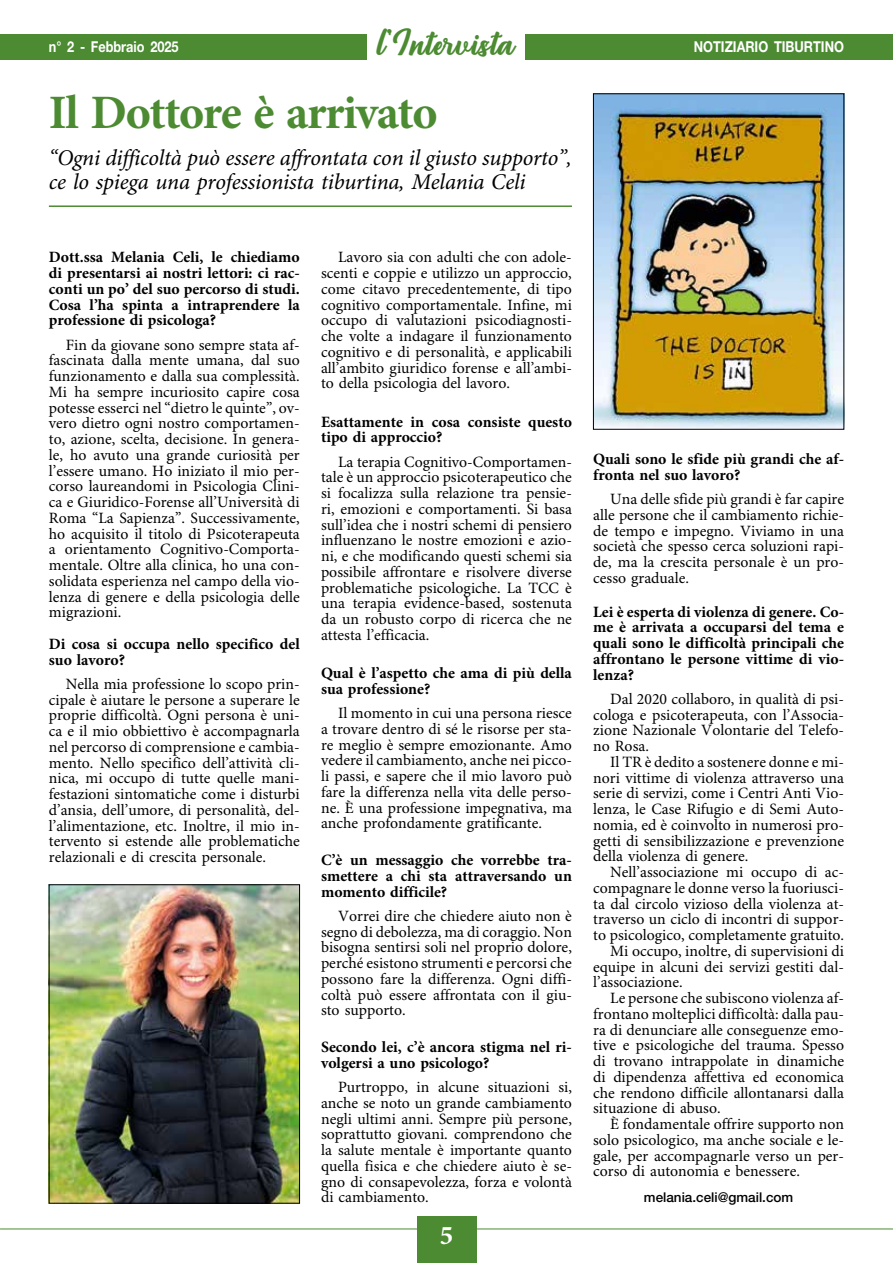
<style>
.page{position:relative;width:893px;height:1263px;background:#fff}
.page>*{position:absolute;margin:0;border:0;box-sizing:border-box;transform-origin:0 0}
.t1{font:700 48px "Minion Pro";letter-spacing:-.03em;color:#4c8b32}
.t2{font:36px "Richardine";letter-spacing:.01em;color:#4c8b32}
.t3{font:700 27px "Minion Pro";color:#fff}
.t4{font:italic 22.5px/24px "Minion Pro";letter-spacing:-.01em;color:#000}
.t5{font:15.75px/15.8px "Minion Pro";color:#000;text-align:justify}
.t6{font:700 15.75px/15.8px "Minion Pro";color:#000}
.t7{font:700 15px "Helvetica Neue LT Std";color:#fff;scale:.85 1}
.t8{font:500 13.5px "Helvetica Neue LT Std";color:#000}
</style>
<div class="page">
<hr style="left:0;top:1228px;width:893px;height:1px;background:#4c8b32">
<div style="left:0;top:34px;width:893px;height:26px;background:#4c8b32"></div>
<div style="left:417px;top:1216px;width:59px;height:47px;background:#4c8b32"></div>
<div style="left:368px;top:0;width:157px;height:68px;background:#fff"></div>
<hr style="left:49px;top:205px;width:523px;height:2px;background:#4c8b32">
<img style="left:51px;top:886px;width:247px;height:315px">
<div style="left:49px;top:884px;width:251px;height:319px;border:1px solid #000"></div>
<img style="left:595px;top:96px;width:247px;height:331px">
<h2 class="t2" style="left:378px;top:22px;width:139px">l’Intervista</h2>
<p class="t7" style="left:49px;top:38px;width:154px">n° 2 - Febbraio 2025</p>
<p class="t7" style="left:694px;top:38px;width:178px">NOTIZIARIO TIBURTINO</p>
<h1 class="t1" style="left:49px;top:84px;width:390px">Il Dottore è arrivato</h1>
<h3 class="t4" style="left:49px;top:147px;width:524px">“Ogni difficoltà può essere affrontata con il giusto supporto”, ce lo spiega una professionista tiburtina, Melania Celi</h3>
<p class="t6" style="left:49px;top:250px;width:252px;text-align:justify">Dott.ssa Melania Celi, le chiediamo di presentarsi ai nostri lettori: ci rac&shy;conti un po’ del suo percorso di studi.<br>Cosa l’ha spinta a intraprendere la professione di psicologa?</p>
<p class="t5" style="left:49px;top:337px;width:252px;text-indent:17px">Fin da giovane sono sempre stata af&shy;fascinata dalla mente umana, dal suo funzionamento e dalla sua complessità.<br>Mi ha sempre incuriosito capire cosa potesse esserci nel “dietro le quinte”, ov&shy;vero dietro ogni nostro comportamen&shy;to, azione, scelta, decisione. In genera&shy;le, ho avuto una grande curiosità per l’essere umano. Ho iniziato il mio per&shy;corso laureandomi in Psicologia Clini&shy;ca e Giuridico-Forense all’Università di Roma “La Sapienza”. Successivamente, ho acquisito il titolo di Psicoterapeuta a orientamento Cognitivo-Comporta&shy;mentale. Oltre alla clinica, ho una con&shy;solidata esperienza nel campo della vio&shy;lenza di genere e della psicologia delle migrazioni.</p>
<p class="t6" style="left:49px;top:637px;width:252px">Di cosa si occupa nello specifico del suo lavoro?</p>
<p class="t5" style="left:49px;top:677px;width:252px;text-indent:17px">Nella mia professione lo scopo prin&shy;cipale è aiutare le persone a superare le proprie difficoltà. Ogni persona è uni&shy;ca e il mio obbiettivo è accompagnarla nel percorso di comprensione e cambia&shy;mento. Nello specifico dell’attività cli&shy;nica, mi occupo di tutte quelle mani&shy;festazioni sintomatiche come i disturbi d’ansia, dell’umore, di personalità, del&shy;l’alimentazione, etc. Inoltre, il mio in&shy;tervento si estende alle problematiche relazionali e di crescita personale.</p>
<p class="t5" style="left:321px;top:250px;width:252px;text-indent:17px">Lavoro sia con adulti che con adole&shy;scenti e coppie e utilizzo un approccio, come citavo precedentemente, di tipo cognitivo comportamentale. Infine, mi occupo di valutazioni psicodiagnosti&shy;che volte a indagare il funzionamento cognitivo e di personalità, e applicabili all’ambito giuridico forense e all’ambi&shy;to della psicologia del lavoro.</p>
<p class="t6" style="left:321px;top:414px;width:252px">Esattamente in cosa consiste questo tipo di approccio?</p>
<p class="t5" style="left:321px;top:454px;width:252px;text-indent:17px">La terapia Cognitivo-Comportamen&shy;tale è un approccio psicoterapeutico che si focalizza sulla relazione tra pensie&shy;ri, emozioni e comportamenti. Si basa sull’idea che i nostri schemi di pensiero influenzano le nostre emozioni e azio&shy;ni, e che modificando questi schemi sia possibile affrontare e risolvere diverse problematiche psicologiche. La TCC è una terapia evidence-based, sostenuta da un robusto corpo di ricerca che ne attesta l’efficacia.</p>
<p class="t6" style="left:321px;top:666px;width:252px">Qual è l’aspetto che ama di più della sua professione?</p>
<p class="t5" style="left:321px;top:706px;width:252px;text-indent:17px">Il momento in cui una persona riesce a trovare dentro di sé le risorse per sta&shy;re meglio è sempre emozionante. Amo vedere il cambiamento, anche nei picco&shy;li passi, e sapere che il mio lavoro può fare la differenza nella vita delle perso&shy;ne. È una professione impegnativa, ma anche profondamente gratificante.</p>
<p class="t6" style="left:321px;top:853px;width:252px;text-align:justify">C’è un messaggio che vorrebbe tra&shy;smettere a chi sta attraversando un momento difficile?</p>
<p class="t5" style="left:321px;top:909px;width:252px;text-indent:17px">Vorrei dire che chiedere aiuto non è segno di debolezza, ma di coraggio. Non bisogna sentirsi soli nel proprio dolore, perché esistono strumenti e percorsi che possono fare la differenza. Ogni diffi&shy;coltà può essere affrontata con il giu&shy;sto supporto.</p>
<p class="t6" style="left:321px;top:1040px;width:252px">Secondo lei, c’è ancora stigma nel ri&shy;volgersi a uno psicologo?</p>
<p class="t5" style="left:321px;top:1080px;width:252px;text-indent:17px">Purtroppo, in alcune situazioni si, anche se noto un grande cambiamento negli ultimi anni. Sempre più persone, soprattutto giovani. comprendono che la salute mentale è importante quanto quella fisica e che chiedere aiuto è se&shy;gno di consapevolezza, forza e volontà di cambiamento.</p>
<h3 class="t3" style="left:440px;top:1219px;width:15px">5</h3>
<p class="t6" style="left:593px;top:452px;width:252px">Quali sono le sfide più grandi che af&shy;fronta nel suo lavoro?</p>
<p class="t5" style="left:593px;top:492px;width:252px;text-indent:17px">Una delle sfide più grandi è far capire alle persone che il cambiamento richie&shy;de tempo e impegno. Viviamo in una società che spesso cerca soluzioni rapi&shy;de, ma la crescita personale è un pro&shy;cesso graduale.</p>
<p class="t6" style="left:593px;top:604px;width:252px;text-align:justify">Lei è esperta di violenza di genere. Co&shy;me è arrivata a occuparsi del tema e quali sono le difficoltà principali che affrontano le persone vittime di vio&shy;lenza?</p>
<p class="t5" style="left:593px;top:691px;width:252px;text-indent:17px">Dal 2020 collaboro, in qualità di psi&shy;cologa e psicoterapeuta, con l’Associa&shy;zione Nazionale Volontarie del Telefo&shy;no Rosa.</p>
<p class="t5" style="left:593px;top:754px;width:252px;text-indent:17px">Il TR è dedito a sostenere donne e mi&shy;nori vittime di violenza attraverso una serie di servizi, come i Centri Anti Vio&shy;lenza, le Case Rifugio e di Semi Auto&shy;nomia, ed è coinvolto in numerosi pro&shy;getti di sensibilizzazione e prevenzione della violenza di genere.</p>
<p class="t5" style="left:610px;top:865px;width:235px">Nell’associazione mi occupo di ac-</p>
<p class="t5" style="left:593px;top:880px;width:252px">compagnare le donne verso la fuoriusci-</p>
<p class="t5" style="left:593px;top:896px;width:252px">ta dal circolo vizioso della violenza at-</p>
<p class="t5" style="left:593px;top:912px;width:252px">traverso un ciclo di incontri di suppor-</p>
<p class="t5" style="left:593px;top:928px;width:252px">to psicologico, completamente gratuito.</p>
<p class="t5" style="left:610px;top:943px;width:235px">Mi occupo, inoltre, di supervisioni di</p>
<p class="t5" style="left:593px;top:959px;width:252px">equipe in alcuni dei servizi gestiti dal-</p>
<p class="t5" style="left:593px;top:975px;width:91px">l’associazione.</p>
<p class="t5" style="left:610px;top:991px;width:235px">Le persone che subiscono violenza af-</p>
<p class="t5" style="left:593px;top:1006px;width:252px">frontano molteplici difficoltà: dalla pau-</p>
<p class="t5" style="left:593px;top:1022px;width:252px">ra di denunciare alle conseguenze emo-</p>
<p class="t5" style="left:593px;top:1038px;width:252px">tive e psicologiche del trauma. Spesso</p>
<p class="t5" style="left:593px;top:1054px;width:252px">di trovano intrappolate in dinamiche</p>
<p class="t5" style="left:593px;top:1069px;width:252px">di dipendenza affettiva ed economica</p>
<p class="t5" style="left:593px;top:1085px;width:252px">che rendono difficile allontanarsi dalla</p>
<p class="t5" style="left:593px;top:1101px;width:129px">situazione di abuso.</p>
<p class="t5" style="left:610px;top:1117px;width:235px">È fondamentale offrire supporto non</p>
<p class="t5" style="left:593px;top:1132px;width:252px">solo psicologico, ma anche sociale e le-</p>
<p class="t5" style="left:593px;top:1148px;width:252px">gale, per accompagnarle verso un per-</p>
<p class="t5" style="left:593px;top:1164px;width:208px">corso di autonomia e benessere.</p>
<p class="t8" style="left:644px;top:1189px;width:151px">melania.celi@gmail.com</p>
</div>
